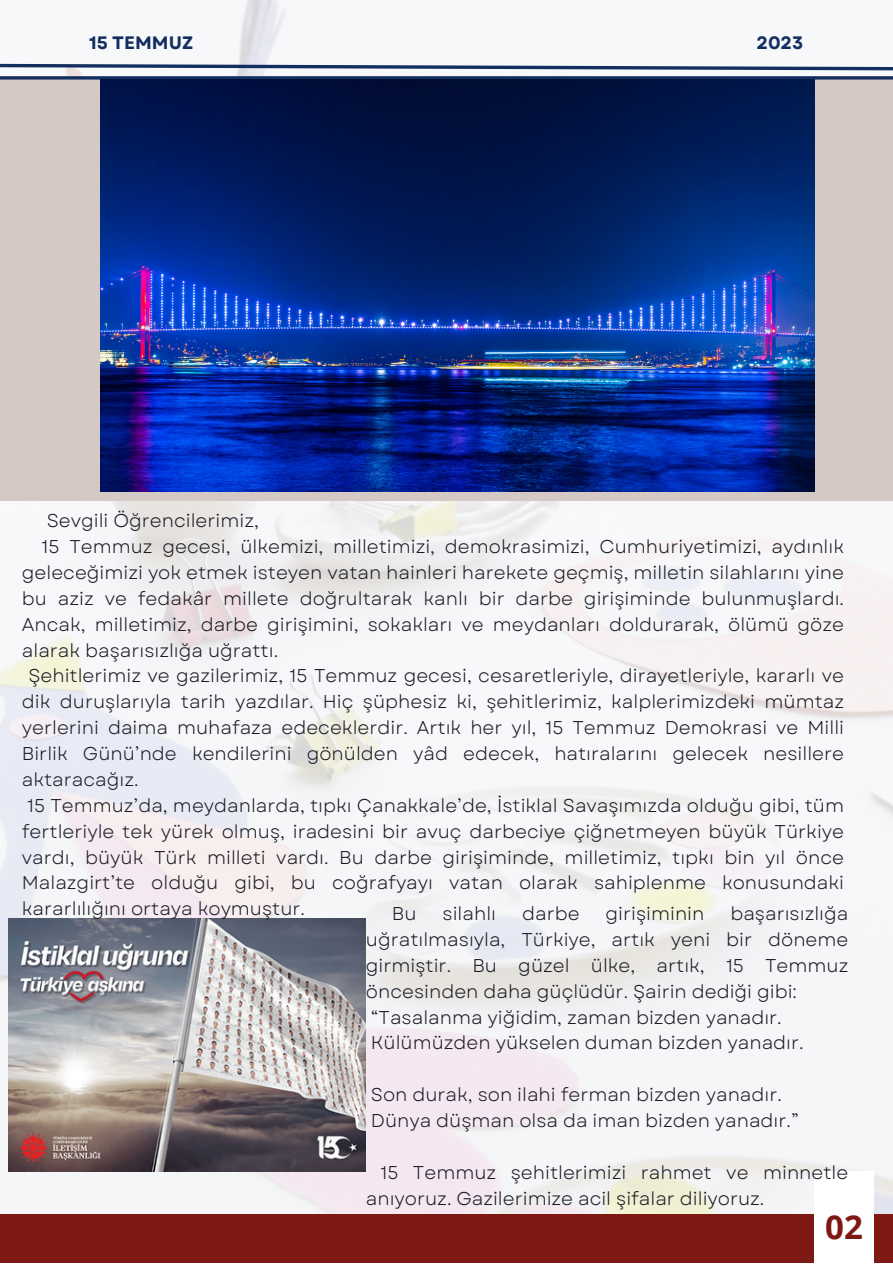
<style>
.page{position:relative;width:893px;height:1264px;background:#fff}
.page>*{position:absolute;margin:0;border:0;box-sizing:border-box;transform-origin:0 0}
.t1{font:700 33px "Open Sans";color:#7d1813}
.t2{font:18.45px/25.8px "Garet";color:#181923}
.t3{font:700 18px "Garet";color:#142e60}
</style>
<div class="page">
<img style="left:0;top:0;width:892px;height:1214px">
<div style="left:0;top:79px;width:892px;height:422px;background:#d4c9c5"></div>
<svg style="left:0;top:62px;width:892px;height:10px"></svg>
<svg style="left:0;top:76px;width:892px;height:4px;background:#1e3461"></svg>
<img style="left:100px;top:80px;width:714px;height:411px">
<img style="left:9px;top:918px;width:356px;height:253px">
<div style="left:0;top:1214px;width:892px;height:48px;background:#7d1813"></div>
<div style="left:814px;top:1171px;width:59px;height:91px;background:#fff"></div>
<p class="t3" style="left:89px;top:30px;width:105px">15 TEMMUZ</p>
<p class="t3" style="left:756px;top:30px;width:48px">2023</p>
<p class="t2" style="left:47px;top:508px;width:213px">Sevgili Öğrencilerimiz,</p>
<p class="t2" style="left:22px;top:534px;width:823px;text-align:justify;text-indent:20px">15 Temmuz gecesi, ülkemizi, milletimizi, demokrasimizi, Cumhuriyetimizi, aydınlık geleceğimizi yok etmek isteyen vatan hainleri harekete geçmiş, milletin silahlarını yine bu aziz ve fedakâr millete doğrultarak kanlı bir darbe girişiminde bulunmuşlardı.<br>Ancak, milletimiz, darbe girişimini, sokakları ve meydanları doldurarak, ölümü göze alarak başarısızlığa uğrattı.</p>
<p class="t2" style="left:22px;top:663px;width:823px;text-indent:6px">Şehitlerimiz ve gazilerimiz, 15 Temmuz gecesi, cesaretleriyle, dirayetleriyle, kararlı ve dik duruşlarıyla tarih yazdılar. Hiç şüphesiz ki, şehitlerimiz, kalplerimizdeki mümtaz yerlerini daima muhafaza edeceklerdir. Artık her yıl, 15 Temmuz Demokrasi ve Milli Birlik Günü’nde kendilerini gönülden yâd edecek, hatıralarını gelecek nesillere aktaracağız.</p>
<p class="t2" style="left:22px;top:792px;width:823px">15 Temmuz’da, meydanlarda, tıpkı Çanakkale’de, İstiklal Savaşımızda olduğu gibi, tüm fertleriyle tek yürek olmuş, i radesi ni bi r avuç darbeciye çiğnetmeyen büyük Türkiye vardı, büyük Türk milleti vardı. Bu darbe girişiminde, milletimiz, tıpkı bin yıl önce Malazgirt’te olduğu gibi, bu coğrafyayı vatan olarak sahiplenme konusundaki kararlılığını ortaya koymuştur.</p>
<p class="t2" style="left:366px;top:900px;width:484px;text-align:justify;text-indent:364px">başarısızlığa uğratılmasıyla, Türkiye, artık yeni bir döneme girmiştir. Bu güzel ülke, artık, 15 Temmuz öncesinden daha güçlüdür. Şairin dediği gibi:</p>
<p class="t2" style="left:371px;top:1004px;width:412px">“Tasalanma yiğidim, zaman bizden yanadır.</p>
<p class="t2" style="left:371px;top:1030px;width:434px">Külümüzden yükselen duman bizden yanadır.</p>
<p class="t2" style="left:371px;top:1081px;width:412px">Son durak, son ilahi ferman bizden yanadır.</p>
<p class="t2" style="left:371px;top:1107px;width:429px">Dünya düşman olsa da iman bizden yanadır.”</p>
<p class="t2" style="left:366px;top:1159px;width:484px;text-indent:15px">15 Temmuz şehitlerimizi rahmet ve minnetle anıyoruz. Gazilerimize acil şifalar diliyoruz.</p>
<p class="t2" style="left:392px;top:900px;width:26px">Bu</p>
<p class="t2" style="left:442px;top:900px;width:55px">silahlı</p>
<p class="t2" style="left:522px;top:900px;width:59px">darbe</p>
<p class="t2" style="left:605px;top:900px;width:100px">girişiminin</p>
<p class="t1" style="left:825px;top:1204px;width:39px">02</p>
</div>
